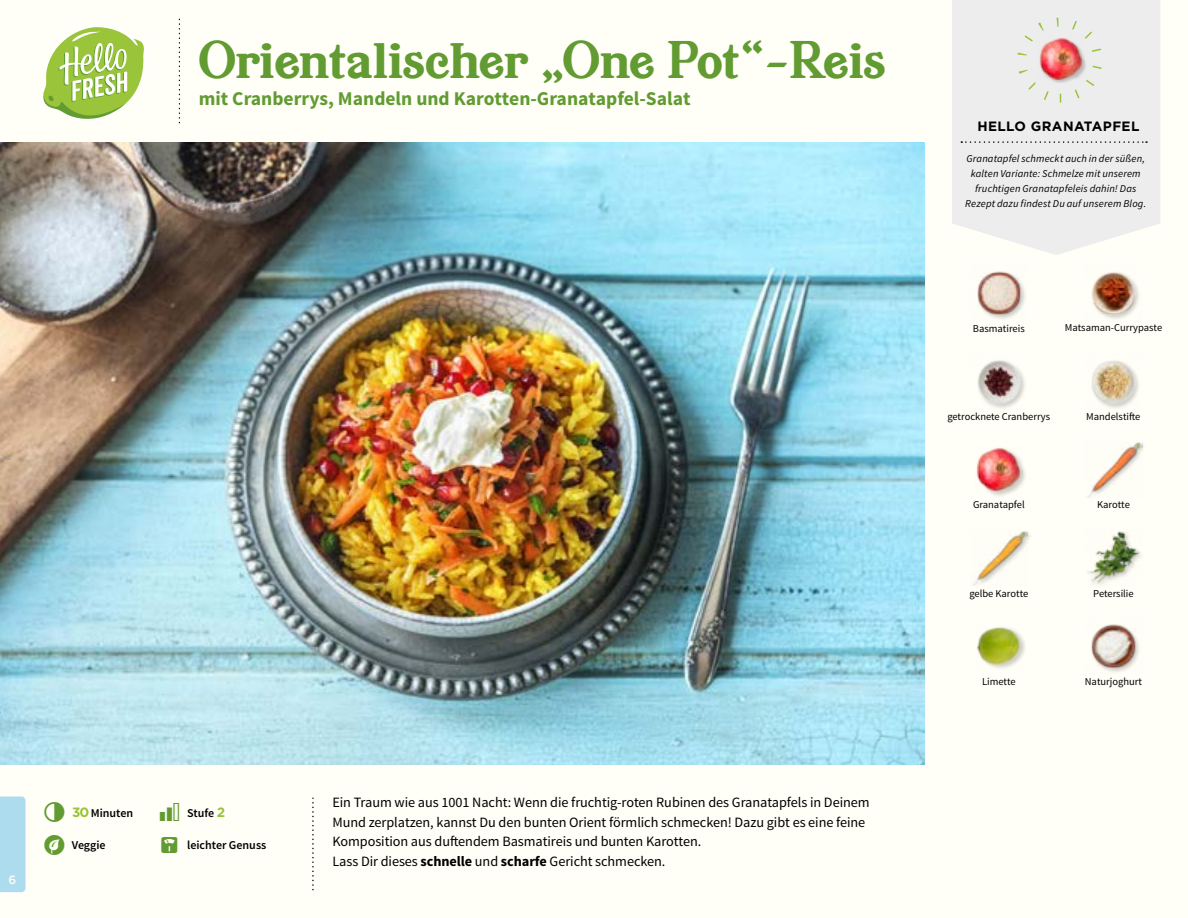
<style>
.page{position:relative;width:1188px;height:918px;background:#fffef7}
.page>*{position:absolute;margin:0;border:0;box-sizing:border-box;transform-origin:0 0}
.t1{font:46.5px "Buena Park JF";color:#619b31}
.t2{font:700 19.5px "Source Sans Pro";color:#619b31}
.t3{font:14.25px/19.5px "Source Sans Pro";letter-spacing:-.005em;color:#000}
.t4{font:700 13.5px "Gotham";letter-spacing:.03em;color:#000}
.t5{font:600 12px "Source Sans Pro";color:#000}
.t6{font:500 12px "Gotham";color:#fffef7}
.t7{font:italic 10.5px/14.7px "Source Sans Pro";letter-spacing:.015em;color:#000;text-align:center}
.t8{font:10.5px "Source Sans Pro";color:#000}
.s1{font-family:"Gotham";font-weight:700;font-size:13.5px;color:#9ac43a}
.s2{font-weight:700}
</style>
<div class="page">
<svg style="left:43px;top:27px;width:101px;height:92px"></svg>
<div style="left:0;top:796px;width:26px;height:96px;background:#acdced"></div>
<img style="left:1091px;top:624px;width:48px;height:48px">
<div style="left:978px;top:626px;width:48px;height:45px;background:#000;opacity:.2"></div>
<img style="left:977px;top:626px;width:46px;height:44px">
<img style="left:1087px;top:531px;width:54px;height:53px">
<img style="left:973px;top:531px;width:55px;height:54px">
<img style="left:1088px;top:442px;width:54px;height:55px">
<div style="left:978px;top:446px;width:50px;height:51px;background:#000;opacity:.2"></div>
<img style="left:976px;top:446px;width:47px;height:48px">
<img style="left:1092px;top:361px;width:47px;height:47px">
<img style="left:977px;top:360px;width:48px;height:48px">
<img style="left:1091px;top:272px;width:48px;height:47px">
<img style="left:977px;top:271px;width:48px;height:48px">
<div style="left:952px;top:0;width:208px;height:255px;background:#ededed"></div>
<svg style="left:961px;top:141px;width:186px;height:2px"></svg>
<div style="left:1041px;top:38px;width:47px;height:45px;background:#000;opacity:.2"></div>
<img style="left:1038px;top:35px;width:46px;height:47px">
<div style="left:1017px;top:18px;width:85px;height:85px;border:9px dashed #9ac43a;border-radius:50%"></div>
<img style="left:0;top:142px;width:925px;height:623px">
<svg style="left:0;top:458px;width:11px;height:2px"></svg>
<h1 class="t1" style="left:199px;top:27px;width:689px">Orientalischer „One Pot“-Reis</h1>
<h2 class="t2" style="left:199px;top:86px;width:493px">mit Cranberrys, Mandeln und Karotten-Granatapfel-Salat</h2>
<p class="t6" style="left:9px;top:872px;width:9px">6</p>
<p class="t5" style="left:72px;top:805px;width:62px"><span class="s1">30</span> Minuten</p>
<p class="t5" style="left:72px;top:838px;width:35px">Veggie</p>
<p class="t5" style="left:187px;top:838px;width:81px">leichter Genuss</p>
<p class="t5" style="left:187px;top:805px;width:40px">Stufe <span class="s1">2</span></p>
<p class="t3" style="left:332px;top:793px;width:539px">Ein Traum wie aus 1001 Nacht: Wenn die fruchtig-roten Rubinen des Granatapfels in Deinem Mund zerplatzen, kannst Du den bunten Orient förmlich schmecken! Dazu gibt es eine feine Komposition aus duftendem Basmatireis und bunten Karotten.<br>Lass Dir dieses <span class="s2">schnelle</span> und <span class="s2">scharfe</span> Gericht schmecken.</p>
<p class="t4" style="left:977px;top:117px;width:164px">HELLO GRANATAPFEL</p>
<p class="t7" style="left:965px;top:152px;width:182px">Granatapfel schmeckt auch in der süßen, kalten Variante: Schmelze mit unserem fruchtigen Granatapfeleis dahin! Das Rezept dazu findest Du auf unserem Blog.</p>
<p class="t8" style="left:973px;top:322px;width:53px">Basmatireis</p>
<p class="t8" style="left:1065px;top:321px;width:99px">Matsaman-Currypaste</p>
<p class="t8" style="left:947px;top:410px;width:104px">getrocknete Cranberrys</p>
<p class="t8" style="left:1086px;top:410px;width:56px">Mandelstifte</p>
<p class="t8" style="left:973px;top:498px;width:53px">Granatapfel</p>
<p class="t8" style="left:1097px;top:498px;width:34px">Karotte</p>
<p class="t8" style="left:969px;top:587px;width:61px">gelbe Karotte</p>
<p class="t8" style="left:1093px;top:587px;width:42px">Petersilie</p>
<p class="t8" style="left:982px;top:675px;width:35px">Limette</p>
<p class="t8" style="left:1085px;top:675px;width:59px">Naturjoghurt</p>
</div>
